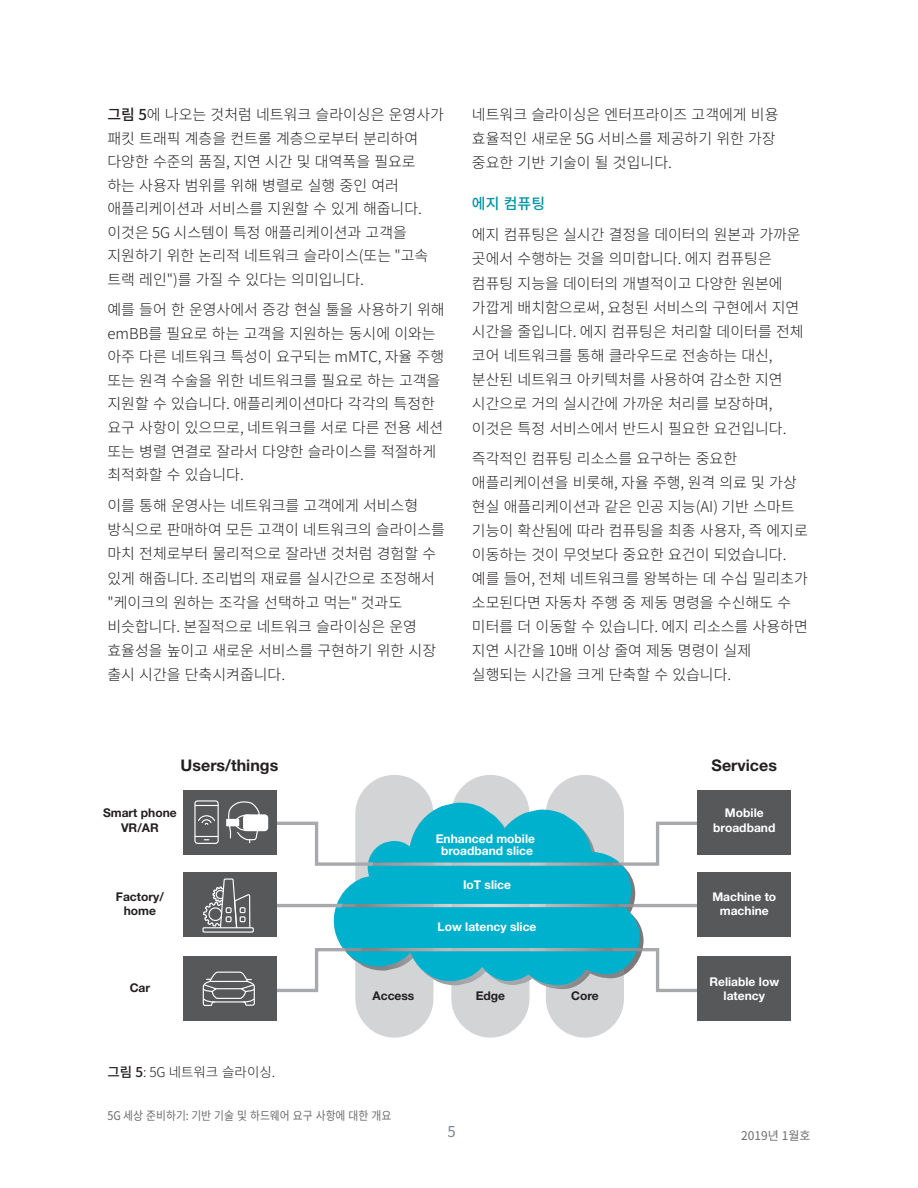
<style>
.page{position:relative;width:918px;height:1188px;background:#fff}
.page>*{position:absolute;margin:0;border:0;box-sizing:border-box;transform-origin:0 0}
.t1{font:700 16.05px "Helvetica Neue LT Std";color:#231f20}
.t2{font:300 15px/24.2px "Source Han Sans KR";color:#231f20}
.t3{font:500 15px "Source Han Sans KR";color:#0095a3}
.t4{font:15px "Source Han Sans KR";color:#7d868d}
.t5{font:300 13.5px "Source Han Sans KR";color:#231f20}
.t6{font:700 12px/14.4px "Helvetica Neue LT Std";color:#fff;text-align:center}
.t7{font:700 12px/14.4px "Helvetica Neue LT Std";color:#231f20;text-align:center}
.t8{font:12px "Source Han Sans KR";color:#6c6d70;scale:.9 1}
.t9{font:12px "Source Han Sans KR";color:#6c6d70}
.s1{font-weight:500}
</style>
<div class="page">
<div style="left:355px;top:775px;width:78px;height:263px;background:#d3d4d6;border-radius:39px"></div>
<div style="left:451px;top:775px;width:78px;height:263px;background:#d3d4d6;border-radius:39px"></div>
<div style="left:546px;top:775px;width:78px;height:263px;background:#d3d4d6;border-radius:39px"></div>
<div style="left:698px;top:790px;width:93px;height:65px;background:#57585a"></div>
<div style="left:698px;top:872px;width:93px;height:65px;background:#57585a"></div>
<div style="left:698px;top:956px;width:93px;height:65px;background:#57585a"></div>
<div style="left:183px;top:790px;width:93px;height:65px;background:#57585a"></div>
<div style="left:183px;top:872px;width:93px;height:65px;background:#57585a"></div>
<div style="left:183px;top:956px;width:93px;height:65px;background:#57585a"></div>
<div style="left:194px;top:800px;width:25px;height:44px;border:1px solid #fff;border-radius:3px"></div>
<svg style="left:195px;top:800px;width:503px;height:207px"></svg>
<p class="t2" style="left:107px;top:103px;width:338px;line-height:23.5px"><span class="s1">그림 5</span>에 나오는 것처럼 네트워크 슬라이싱은 운영사가 패킷 트래픽 계층을 컨트롤 계층으로부터 분리하여 다양한 수준의 품질, 지연 시간 및 대역폭을 필요로 하는 사용자 범위를 위해 병렬로 실행 중인 여러 애플리케이션과 서비스를 지원할 수 있게 해줍니다. 이것은 5G 시스템이 특정 애플리케이션과 고객을 지원하기 위한 논리적 네트워크 슬라이스(또는 "고속 트랙 레인")를 가질 수 있다는 의미입니다.</p>
<p class="t2" style="left:107px;top:298px;width:339px;line-height:23.5px">예를 들어 한 운영사에서 증강 현실 툴을 사용하기 위해 emBB를 필요로 하는 고객을 지원하는 동시에 이와는 아주 다른 네트워크 특성이 요구되는 mMTC, 자율 주행 또는 원격 수술을 위한 네트워크를 필요로 하는 고객을 지원할 수 있습니다. 애플리케이션마다 각각의 특정한 요구 사항이 있으므로, 네트워크를 서로 다른 전용 세션 또는 병렬 연결로 잘라서 다양한 슬라이스를 적절하게 최적화할 수 있습니다.</p>
<p class="t2" style="left:107px;top:494px;width:339px">이를 통해 운영사는 네트워크를 고객에게 서비스형 방식으로 판매하여 모든 고객이 네트워크의 슬라이스를 마치 전체로부터 물리적으로 잘라낸 것처럼 경험할 수 있게 해줍니다. 조리법의 재료를 실시간으로 조정해서 "케이크의 원하는 조각을 선택하고 먹는" 것과도 비슷합니다. 본질적으로 네트워크 슬라이싱은 운영 효율성을 높이고 새로운 서비스를 구현하기 위한 시장 출시 시간을 단축시켜줍니다.</p>
<p class="t2" style="left:472px;top:103px;width:308px">네트워크 슬라이싱은 엔터프라이즈 고객에게 비용 효율적인 새로운 5G 서비스를 제공하기 위한 가장 중요한 기반 기술이 될 것입니다.</p>
<p class="t3" style="left:472px;top:195px;width:75px">에지 컴퓨팅</p>
<p class="t2" style="left:472px;top:223px;width:333px">에지 컴퓨팅은 실시간 결정을 데이터의 원본과 가까운 곳에서 수행하는 것을 의미합니다. 에지 컴퓨팅은 컴퓨팅 지능을 데이터의 개별적이고 다양한 원본에 가깝게 배치함으로써, 요청된 서비스의 구현에서 지연 시간을 줄입니다. 에지 컴퓨팅은 처리할 데이터를 전체 코어 네트워크를 통해 클라우드로 전송하는 대신, 분산된 네트워크 아키텍처를 사용하여 감소한 지연 시간으로 거의 실시간에 가까운 처리를 보장하며, 이것은 특정 서비스에서 반드시 필요한 요건입니다.</p>
<p class="t2" style="left:472px;top:447px;width:337px">즉각적인 컴퓨팅 리소스를 요구하는 중요한 애플리케이션을 비롯해, 자율 주행, 원격 의료 및 가상 현실 애플리케이션과 같은 인공 지능(AI) 기반 스마트 기능이 확산됨에 따라 컴퓨팅을 최종 사용자, 즉 에지로 이동하는 것이 무엇보다 중요한 요건이 되었습니다. 예를 들어, 전체 네트워크를 왕복하는 데 수십 밀리초가 소모된다면 자동차 주행 중 제동 명령을 수신해도 수 미터를 더 이동할 수 있습니다. 에지 리소스를 사용하면 지연 시간을 10배 이상 줄여 제동 명령이 실제 실행되는 시간을 크게 단축할 수 있습니다.</p>
<p class="t1" style="left:181px;top:755px;width:99px">Users/things</p>
<p class="t1" style="left:712px;top:755px;width:67px">Services</p>
<p class="t7" style="left:103px;top:806px;width:75px">Smart phone<br>VR/AR</p>
<p class="t7" style="left:116px;top:889px;width:49px">Factory/ home</p>
<p class="t7" style="left:130px;top:981px;width:22px">Car</p>
<p class="t5" style="left:107px;top:1064px;width:169px"><span class="s1">그림 5</span>: 5G 네트워크 슬라이싱.</p>
<p class="t6" style="left:436px;top:832px;width:101px;line-height:12px">Enhanced mobile broadband slice</p>
<p class="t6" style="left:463px;top:877px;width:50px">IoT slice</p>
<p class="t6" style="left:438px;top:919px;width:100px">Low latency slice</p>
<p class="t7" style="left:373px;top:988px;width:43px">Access</p>
<p class="t7" style="left:476px;top:988px;width:31px">Edge</p>
<p class="t7" style="left:571px;top:988px;width:29px">Core</p>
<p class="t8" style="left:107px;top:1109px;width:317px">5G 세상 준비하기: 기반 기술 및 하드웨어 요구 사항에 대한 개요</p>
<p class="t4" style="left:448px;top:1124px;width:10px">5</p>
<p class="t6" style="left:713px;top:805px;width:64px">Mobile broadband</p>
<p class="t6" style="left:712px;top:889px;width:65px">Machine to machine</p>
<p class="t6" style="left:709px;top:974px;width:71px">Reliable low latency</p>
<p class="t9" style="left:741px;top:1129px;width:71px">2019년 1월호</p>
</div>
